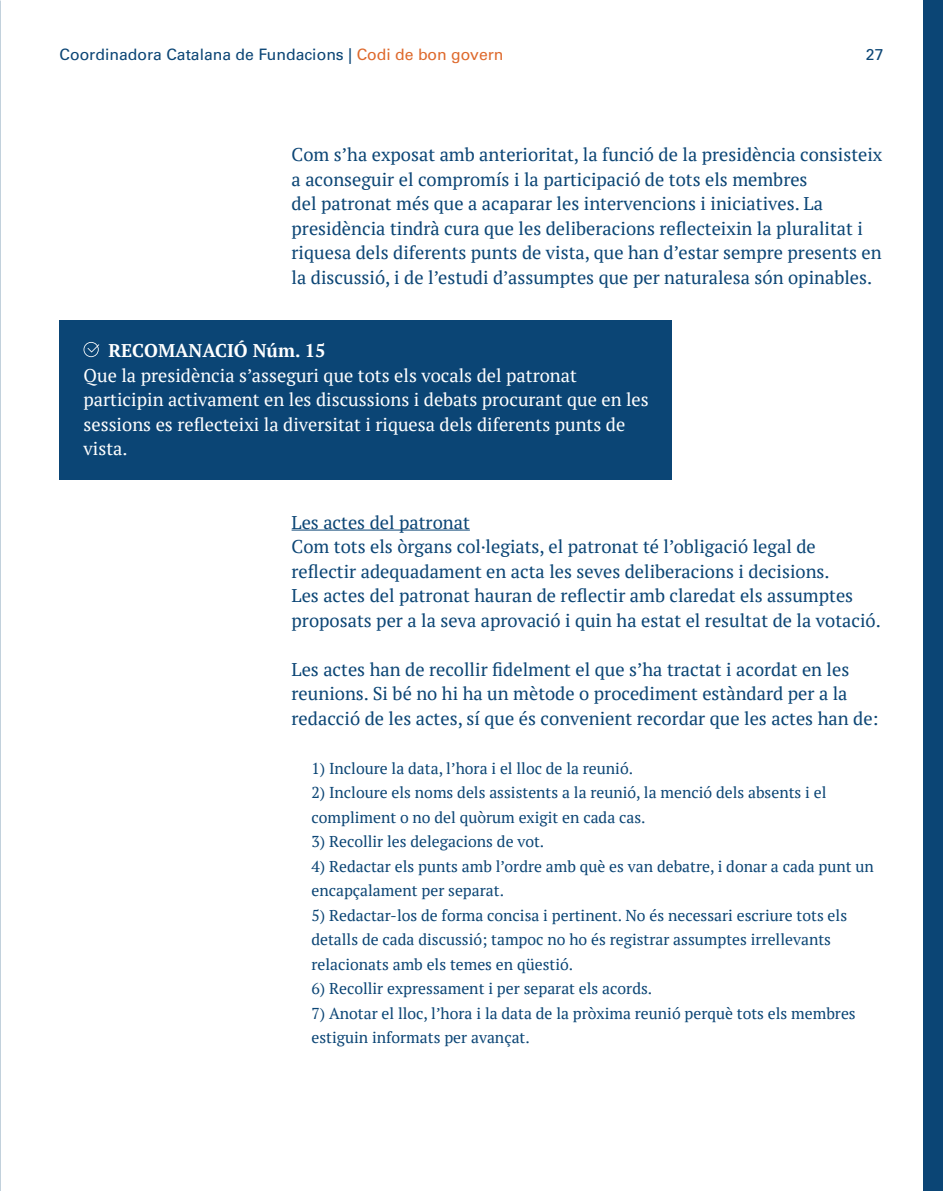
<style>
.page{position:relative;width:943px;height:1191px;background:#fff}
.page>*{position:absolute;margin:0;border:0;box-sizing:border-box;transform-origin:0 0}
.cos_de_text_serif{font:18.38px/24.5px "PT Serif";color:#0b4575}
.cos_de_text_serif-2{font:18.38px/24.5px "PT Serif";color:#fff}
.cos_de_text_serif-3{font:700 18.38px "PT Serif";color:#fff}
.cos_de_text_serif-4{font:15.75px/24.5px "PT Serif";color:#0b4575}
.t1{font:15.75px "Univers LT Pro 55 Roman";color:#0b4575}
.s1{color:#de692c}
</style>
<div class="page">
<div style="left:923px;top:0;width:20px;height:1191px;background:#0b4575"></div>
<div style="left:59px;top:320px;width:612px;height:160px;background:#0b4575"></div>
<svg style="left:83px;top:342px;width:16px;height:15px"></svg>
<hr style="left:291px;top:529px;width:179px;height:1px;background:#0b4575">
<p class="t1" style="left:60px;top:44px;width:445px">Coordinadora Catalana de Fundacions | <span class="s1">Codi de bon govern</span></p>
<p class="t1" style="left:865px;top:44px;width:19px">27</p>
<p class="cos_de_text_serif" style="left:291px;top:142px;width:592px">Com s’ha exposat amb anterioritat, la funció de la presidència consisteix a aconseguir el compromís i la participació de tots els membres<br>del patronat més que a acaparar les intervencions i iniciatives. La presidència tindrà cura que les deliberacions reflecteixin la pluralitat i riquesa dels diferents punts de vista, que han d’estar sempre presents en la discussió, i de l’estudi d’assumptes que per naturalesa són opinables.</p>
<p class="cos_de_text_serif-3" style="left:108px;top:338px;width:219px">RECOMANACIÓ Núm. 15</p>
<p class="cos_de_text_serif-2" style="left:83px;top:363px;width:567px">Que la presidència s’asseguri que tots els vocals del patronat participin activament en les discussions i debats procurant que en les sessions es reflecteixi la diversitat i riquesa dels diferents punts de vista.</p>
<p class="cos_de_text_serif" style="left:291px;top:510px;width:180px">Les actes del patronat</p>
<p class="cos_de_text_serif" style="left:291px;top:534px;width:591px">Com tots els òrgans col·legiats, el patronat té l’obligació legal de reflectir adequadament en acta les seves deliberacions i decisions.<br>Les actes del patronat hauran de reflectir amb claredat els assumptes proposats per a la seva aprovació i quin ha estat el resultat de la votació.</p>
<p class="cos_de_text_serif" style="left:291px;top:657px;width:588px">Les actes han de recollir fidelment el que s’ha tractat i acordat en les reunions. Si bé no hi ha un mètode o procediment estàndard per a la redacció de les actes, sí que és convenient recordar que les actes han de:</p>
<p class="cos_de_text_serif-4" style="left:311px;top:756px;width:323px">1) Incloure la data, l’hora i el lloc de la reunió.</p>
<p class="cos_de_text_serif-4" style="left:311px;top:780px;width:516px">2) Incloure els noms dels assistents a la reunió, la menció dels absents i el compliment o no del quòrum exigit en cada cas.</p>
<p class="cos_de_text_serif-4" style="left:311px;top:829px;width:234px">3) Recollir les delegacions de vot.</p>
<p class="cos_de_text_serif-4" style="left:311px;top:854px;width:564px">4) Redactar els punts amb l’ordre amb què es van debatre, i donar a cada punt un encapçalament per separat.</p>
<p class="cos_de_text_serif-4" style="left:311px;top:903px;width:537px">5) Redactar-los de forma concisa i pertinent. No és necessari escriure tots els detalls de cada discussió; tampoc no ho és registrar assumptes irrellevants relacionats amb els temes en qüestió.</p>
<p class="cos_de_text_serif-4" style="left:311px;top:976px;width:342px">6) Recollir expressament i per separat els acords.</p>
<p class="cos_de_text_serif-4" style="left:311px;top:1001px;width:546px">7) Anotar el lloc, l’hora i la data de la pròxima reunió perquè tots els membres estiguin informats per avançat.</p>
</div>
